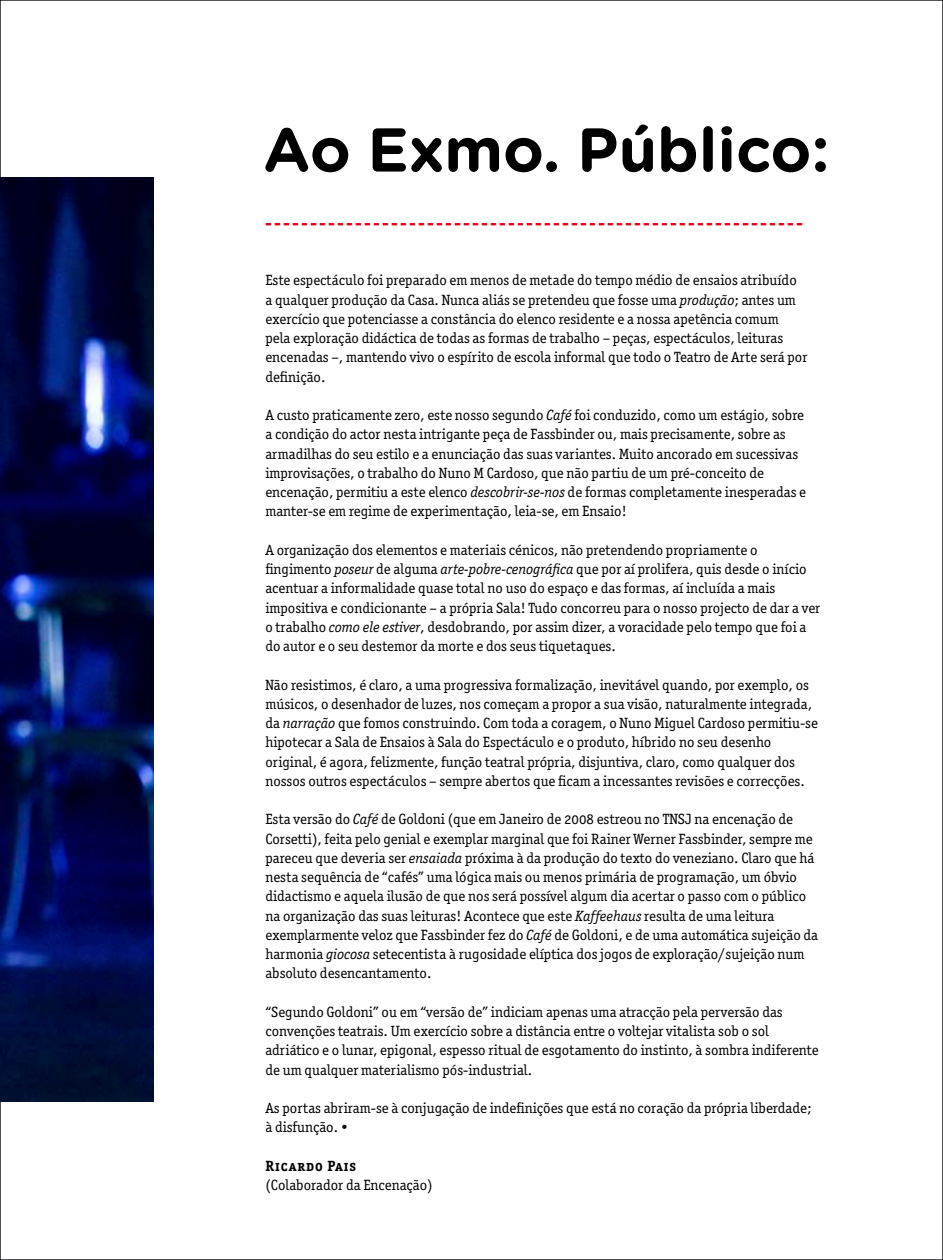
<style>
.page{position:relative;width:943px;height:1260px;background:#fff}
.page>*{position:absolute;margin:0;border:0;box-sizing:border-box;transform-origin:0 0}
.t1{font:14.88px/19.2px "Officina Ser ITC Book OS";color:#000}
.t2{font:14.88px "Officina Ser ITC Black OS";color:#e3001a}
.t3{font:14.88px "Officina Ser ITC Bold SC";letter-spacing:.06em;color:#000}
.s1{font-family:"Officina Ser ITC Book Ital OS"}
</style>
<div class="page">
<svg style="left:265px;top:125px;width:560px;height:47px"></svg>
<img style="left:0;top:178px;width:153px;height:924px">
<p class="t2" style="left:265px;top:213px;width:539px">‑ ‑ ‑ ‑ ‑ ‑ ‑ ‑ ‑ ‑ ‑ ‑ ‑ ‑ ‑ ‑ ‑ ‑ ‑ ‑ ‑ ‑ ‑ ‑ ‑ ‑ ‑ ‑ ‑ ‑ ‑ ‑ ‑ ‑ ‑ ‑ ‑ ‑ ‑ ‑ ‑ ‑ ‑ ‑ ‑ ‑ ‑ ‑ ‑ ‑ ‑ ‑ ‑ ‑ ‑ ‑ ‑ ‑ ‑ ‑</p>
<p class="t1" style="left:265px;top:271px;width:543px">Este espectáculo foi preparado em menos de metade do tempo médio de ensaios atribuído a qualquer produção da Casa. Nunca aliás se pretendeu que fosse uma <span class="s1">produção</span>; antes um exercício que potenciasse a constância do elenco residente e a nossa apetência comum pela exploração didáctica de todas as formas de trabalho – peças, espectáculos, leituras encenadas –, mantendo vivo o espírito de escola informal que todo o Teatro de Arte será por definição.</p>
<p class="t1" style="left:265px;top:405px;width:542px">A custo praticamente zero, este nosso segundo <span class="s1">Café</span> foi conduzido, como um estágio, sobre a condição do actor nesta intrigante peça de Fassbinder ou, mais precisamente, sobre as armadilhas do seu estilo e a enunciação das suas variantes. Muito ancorado em sucessivas improvisações, o trabalho do Nuno M Cardoso, que não partiu de um pré‑conceito de encenação, permitiu a este elenco <span class="s1">descobrir‑se‑nos</span> de formas completamente inesperadas e manter‑se em regime de experimentação, leia‑se, em Ensaio!</p>
<p class="t1" style="left:265px;top:540px;width:556px">A organização dos elementos e materiais cénicos, não pretendendo propriamente o fingimento <span class="s1">poseur</span> de alguma <span class="s1">arte‑pobre‑cenográfica</span> que por aí prolifera, quis desde o início acentuar a informalidade quase total no uso do espaço e das formas, aí incluída a mais impositiva e condicionante – a própria Sala! Tudo concorreu para o nosso projecto de dar a ver o trabalho <span class="s1">como ele estiver</span>, desdobrando, por assim dizer, a voracidade pelo tempo que foi a do autor e o seu destemor da morte e dos seus tiquetaques.</p>
<p class="t1" style="left:265px;top:675px;width:554px">Não resistimos, é claro, a uma progressiva formalização, inevitável quando, por exemplo, os músicos, o desenhador de luzes, nos começam a propor a sua visão, naturalmente integrada, da <span class="s1">narração</span> que fomos construindo. Com toda a coragem, o Nuno Miguel Cardoso permitiu‑se hipotecar a Sala de Ensaios à Sala do Espectáculo e o produto, híbrido no seu desenho original, é agora, felizmente, função teatral própria, disjuntiva, claro, como qualquer dos nossos outros espectáculos – sempre abertos que ficam a incessantes revisões e correcções.</p>
<p class="t1" style="left:265px;top:810px;width:554px">Esta versão do <span class="s1">Café</span> de Goldoni (que em Janeiro de 2008 estreou no TNSJ na encenação de Corsetti), feita pelo genial e exemplar marginal que foi Rainer Werner Fassbinder, sempre me pareceu que deveria ser <span class="s1">ensaiada</span> próxima à da produção do texto do veneziano. Claro que há nesta sequência de “cafés” uma lógica mais ou menos primária de programação, um óbvio didactismo e aquela ilusão de que nos será possível algum dia acertar o passo com o público na organização das suas leituras! Acontece que este <span class="s1">Kaffeehaus</span> resulta de uma leitura exemplarmente veloz que Fassbinder fez do <span class="s1">Café</span> de Goldoni, e de uma automática sujeição da harmonia <span class="s1">giocosa</span> setecentista à rugosidade elíptica dos jogos de exploração/sujeição num absoluto desencantamento.</p>
<p class="t1" style="left:265px;top:1002px;width:555px">“Segundo Goldoni” ou em “versão de” indiciam apenas uma atracção pela perversão das convenções teatrais. Um exercício sobre a distância entre o voltejar vitalista sob o sol adriático e o lunar, epigonal, espesso ritual de esgotamento do instinto, à sombra indiferente de um qualquer materialismo pós‑industrial.</p>
<p class="t1" style="left:265px;top:1098px;width:547px">As portas abriram‑se à conjugação de indefinições que está no coração da própria liberdade; à disfunção. •</p>
<p class="t3" style="left:265px;top:1157px;width:92px">Ricardo Pais</p>
<p class="t1" style="left:265px;top:1175px;width:169px">(Colaborador da Encenação)</p>
</div>
